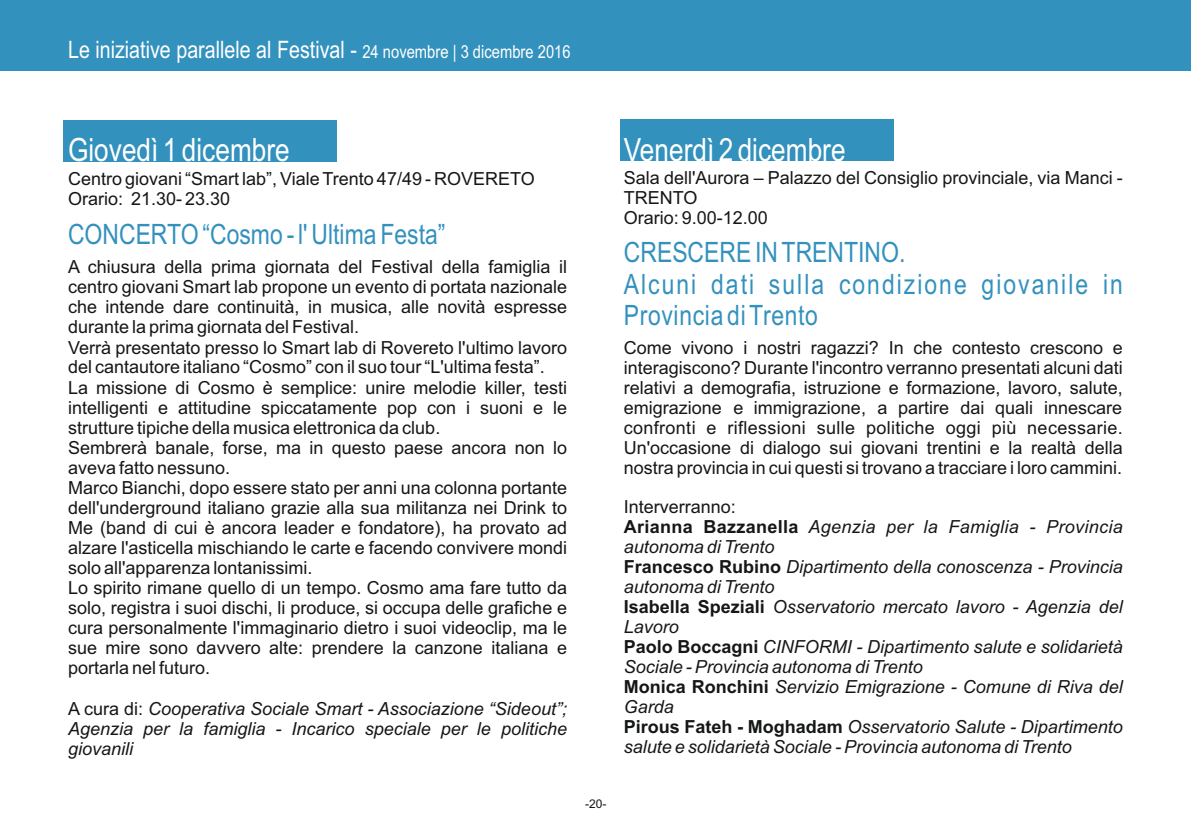
<style>
.page{position:relative;width:1191px;height:840px;background:#fff}
.page>*{position:absolute;margin:0;border:0;box-sizing:border-box;transform-origin:0 0}
.t1{font:32px "Arial Narrow";color:#fff}
.t2{font:28px/31.4px "Arial Narrow";letter-spacing:.07em;color:#3391bd}
.t3{font:28px "Arial Narrow";color:#3391bd}
.t4{font:24px "Arial Narrow";color:#fff}
.t5{font:18px/20px "Arial";color:#151616}
.t6{font:italic 18px/20px "Arial";color:#151616;text-align:justify}
.t7{font:12px "Arial";color:#151616}
.s1{font-size:18px}
.s2{font-style:normal}
.s3{font-weight:700;font-style:normal}
</style>
<div class="page">
<div style="left:620px;top:119px;width:273px;height:42px;background:#3391bd"></div>
<div style="left:64px;top:120px;width:273px;height:42px;background:#3391bd"></div>
<div style="left:0;top:0;width:1191px;height:70px;background:#3391bd"></div>
<h3 class="t4" style="left:68px;top:41px;width:504px">Le iniziative parallele al Festival - <span class="s1">24 novembre | 3 dicembre 2016</span></h3>
<h1 class="t1" style="left:68px;top:138px;width:223px">Giovedì 1 dicembre</h1>
<p class="t5" style="left:68px;top:170px;width:468px">Centro giovani “Smart lab”, Viale Trento 47/49 - ROVERETO<br>Orario: 21.30- 23.30</p>
<h2 class="t3" style="left:68px;top:223px;width:379px">CONCERTO “Cosmo - l' Ultima Festa”</h2>
<p class="t5" style="left:68px;top:258px;width:500px">A chiusura della prima giornata del Festival della famiglia il centro giovani Smart lab propone un evento di portata nazionale che intende dare continuità, in musica, alle novità espresse durante la prima giornata del Festival.<br>Verrà presentato presso lo Smart lab di Rovereto l'ultimo lavoro del cantautore italiano “Cosmo” con il suo tour “L'ultima festa”.<br>La missione di Cosmo è semplice: unire melodie killer, testi intelligenti e attitudine spiccatamente pop con i suoni e le strutture tipiche della musica elettronica da club.<br>Sembrerà banale, forse, ma in questo paese ancora non lo aveva fatto nessuno.<br>Marco Bianchi, dopo essere stato per anni una colonna portante dell'underground italiano grazie alla sua militanza nei Drink to Me (band di cui è ancora leader e fondatore), ha provato ad alzare l'asticella mischiando le carte e facendo convivere mondi solo all'apparenza lontanissimi.<br>Lo spirito rimane quello di un tempo. Cosmo ama fare tutto da solo, registra i suoi dischi, li produce, si occupa delle grafiche e cura personalmente l'immaginario dietro i suoi videoclip, ma le sue mire sono davvero alte: prendere la canzone italiana e portarla nel futuro.</p>
<p class="t6" style="left:68px;top:699px;width:500px"><span class="s2">A cura di:</span> Cooperativa Sociale Smart - Associazione “Sideout”; Agenzia per la famiglia - Incarico speciale per le politiche giovanili</p>
<h1 class="t1" style="left:624px;top:138px;width:223px">Venerdì 2 dicembre</h1>
<p class="t5" style="left:624px;top:169px;width:500px">Sala dell'Aurora – Palazzo del Consiglio provinciale, via Manci -<br>TRENTO<br>Orario: 9.00-12.00</p>
<h2 class="t2" style="left:624px;top:239px;width:500px">CRESCERE IN TRENTINO.<br>Alcuni dati sulla condizione giovanile in<br>Provincia di Trento</h2>
<p class="t5" style="left:624px;top:339px;width:500px;text-align:justify">Come vivono i nostri ragazzi? In che contesto crescono e interagiscono? Durante l'incontro verranno presentati alcuni dati relativi a demografia, istruzione e formazione, lavoro, salute, emigrazione e immigrazione, a partire dai quali innescare confronti e riflessioni sulle politiche oggi più necessarie.<br>Un'occasione di dialogo sui giovani trentini e la realtà della nostra provincia in cui questi si trovano a tracciare i loro cammini.</p>
<p class="t6" style="left:624px;top:498px;width:500px;text-align:left"><span class="s2">Interverranno:<br></span><span class="s3">Arianna Bazzanella</span> Agenzia per la Famiglia - Provincia autonoma di Trento<br><span class="s3">Francesco Rubino</span> Dipartimento della conoscenza - Provincia autonoma di Trento<br><span class="s3">Isabella Speziali</span> Osservatorio mercato lavoro - Agenzia del Lavoro<br><span class="s3">Paolo Boccagni</span> CINFORMI - Dipartimento salute e solidarietà Sociale - Provincia autonoma di Trento<br><span class="s3">Monica Ronchini</span> Servizio Emigrazione - Comune di Riva del Garda<br><span class="s3">Pirous Fateh - Moghadam</span> Osservatorio Salute - Dipartimento salute e solidarietà Sociale - Provincia autonoma di Trento</p>
<p class="t7" style="left:585px;top:798px;width:23px">-20-</p>
</div>
